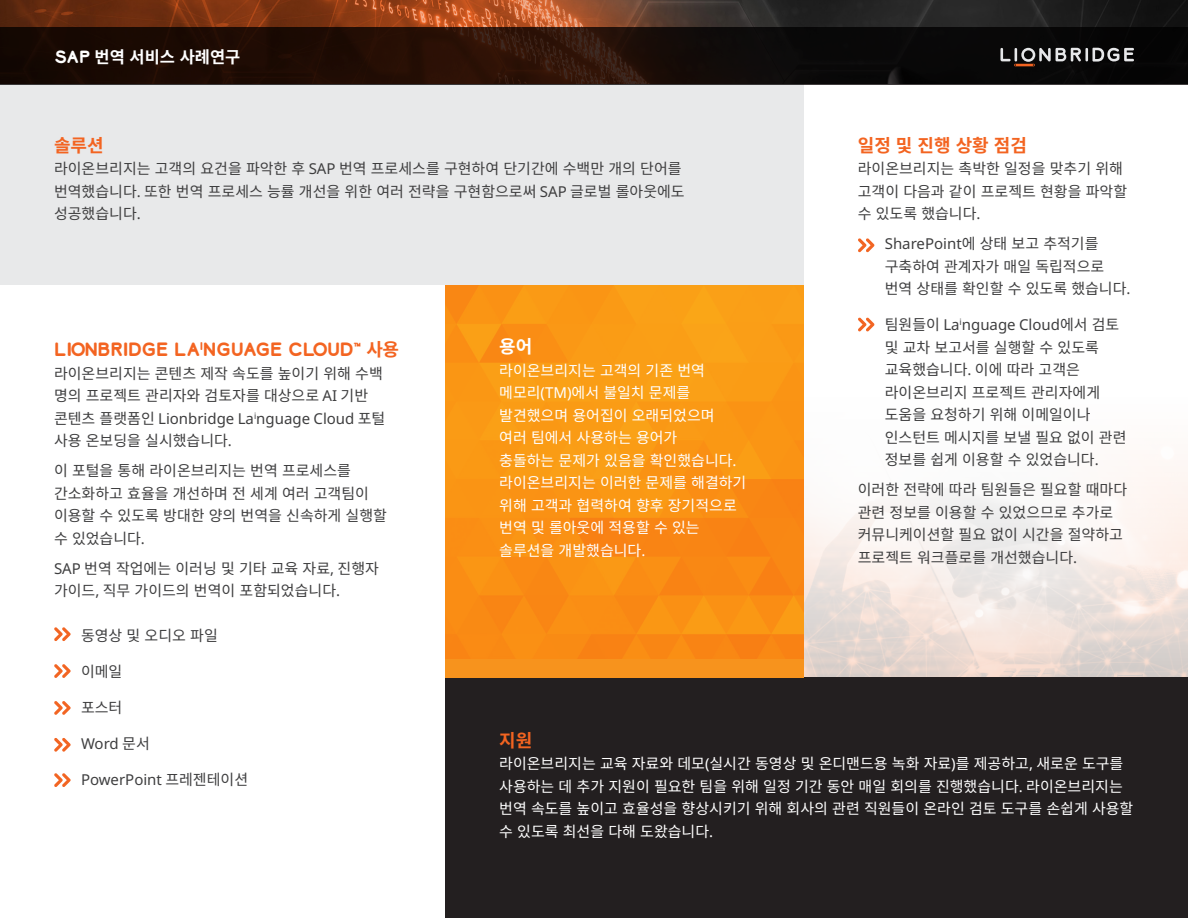
<style>
.page{position:relative;width:1188px;height:918px;background:#fff}
.page>*{position:absolute;margin:0;border:0;box-sizing:border-box;transform-origin:0 0}
.t1{font:700 18px "Lionbridge Sans";letter-spacing:-.02em;color:#f36421}
.t2{font:700 18px "Noto Sans CJ Kkr";color:#f36421}
.t3{font:700 18px "Noto Sans CJ Kkr";color:#fff}
.t4{font:700 16.5px "Noto Sans CJ Kkr";color:#fff}
.t5{font:15px/22.5px "Noto Sans CJ Kkr";color:#3e3e3f}
.t6{font:15px/22.5px "Noto Sans CJ Kkr";color:#fff}
.t7{font:15px "Noto Sans";color:#3e3e3f}
.s1{font-family:"Lionbridge Sans"}
.s2{font-family:"Noto Sans"}
.s3{font-family:"Noto Sans CJ Kkr"}
</style>
<div class="page">
<div style="left:445px;top:677px;width:743px;height:241px;background:#231f20"></div>
<div style="left:0;top:85px;width:804px;height:200px;background:#e8e9ea"></div>
<div style="left:445px;top:285px;width:359px;height:392px;background:#f7931d"></div>
<img style="left:445px;top:285px;width:359px;height:374px">
<img style="left:0;top:0;width:1188px;height:27px">
<svg style="left:0;top:27px;width:1188px;height:58px;background:#190c07"></svg>
<svg style="left:1000px;top:48px;width:134px;height:18px;background:#514f4e"></svg>
<svg style="left:54px;top:627px;width:17px;height:14px"></svg>
<svg style="left:858px;top:238px;width:16px;height:14px"></svg>
<svg style="left:858px;top:318px;width:16px;height:13px"></svg>
<svg style="left:54px;top:664px;width:17px;height:14px"></svg>
<svg style="left:54px;top:701px;width:17px;height:14px"></svg>
<svg style="left:54px;top:738px;width:17px;height:14px"></svg>
<svg style="left:54px;top:773px;width:17px;height:14px"></svg>
<p class="t4" style="left:55px;top:48px;width:187px"><span class="s1">SAP</span> 번역 서비스 사례연구</p>
<p class="t2" style="left:858px;top:135px;width:171px">일정 및 진행 상황 점검</p>
<p class="t5" style="left:858px;top:158px;width:271px">라이온브리지는 촉박한 일정을 맞추기 위해 고객이 다음과 같이 프로젝트 현황을 파악할 수 있도록 했습니다<span class="s2">.</span></p>
<p class="t5" style="left:885px;top:233px;width:247px"><span class="s2">SharePoint</span>에 상태 보고 추적기를 구축하여 관계자가 매일 독립적으로 번역 상태를 확인할 수 있도록 했습니다<span class="s2">.</span></p>
<p class="t5" style="left:885px;top:314px;width:243px">팀원들이 <span class="s2">La</span><sup>i</sup><span class="s2">nguage Cloud</span>에서 검토 및 교차 보고서를 실행할 수 있도록 교육했습니다<span class="s2">.</span> 이에 따라 고객은 라이온브리지 프로젝트 관리자에게 도움을 요청하기 위해 이메일이나 인스턴트 메시지를 보낼 필요 없이 관련 정보를 쉽게 이용할 수 있었습니다<span class="s2">.</span></p>
<p class="t5" style="left:858px;top:479px;width:271px">이러한 전략에 따라 팀원들은 필요할 때마다 관련 정보를 이용할 수 있었으므로 추가로 커뮤니케이션할 필요 없이 시간을 절약하고 프로젝트 워크플로를 개선했습니다<span class="s2">.</span></p>
<p class="t2" style="left:54px;top:135px;width:51px">솔루션</p>
<p class="t5" style="left:54px;top:158px;width:632px">라이온브리지는 고객의 요건을 파악한 후 <span class="s2">SAP</span> 번역 프로세스를 구현하여 단기간에 수백만 개의 단어를 번역했습니다<span class="s2">.</span> 또한 번역 프로세스 능률 개선을 위한 여러 전략을 구현함으로써 <span class="s2">SAP</span> 글로벌 롤아웃에도 성공했습니다<span class="s2">.</span></p>
<p class="t3" style="left:499px;top:337px;width:35px">용어</p>
<p class="t6" style="left:499px;top:360px;width:249px">라이온브리지는 고객의 기존 번역 메모리<span class="s2">(TM)</span>에서 불일치 문제를 발견했으며 용어집이 오래되었으며<br>여러 팀에서 사용하는 용어가<br>충돌하는 문제가 있음을 확인했습니다<span class="s2">. </span>라이온브리지는 이러한 문제를 해결하기 위해 고객과 협력하여 향후 장기적으로 번역 및 롤아웃에 적용할 수 있는 솔루션을 개발했습니다<span class="s2">.</span></p>
<p class="t1" style="left:54px;top:337px;width:347px">LIONBRIDGE LA<sup>I</sup>NGUAGE CLOUD™ <span class="s3">사용</span></p>
<p class="t5" style="left:54px;top:362px;width:333px">라이온브리지는 콘텐츠 제작 속도를 높이기 위해 수백 명의 프로젝트 관리자와 검토자를 대상으로 <span class="s2">AI</span> 기반 콘텐츠 플랫폼인 <span class="s2">Lionbridge La</span><sup>i</sup><span class="s2">nguage Cloud</span> 포털 사용 온보딩을 실시했습니다<span class="s2">.</span></p>
<p class="t5" style="left:54px;top:460px;width:334px">이 포털을 통해 라이온브리지는 번역 프로세스를 간소화하고 효율을 개선하며 전 세계 여러 고객팀이 이용할 수 있도록 방대한 양의 번역을 신속하게 실행할 수 있었습니다<span class="s2">.</span></p>
<p class="t5" style="left:54px;top:557px;width:327px"><span class="s2">SAP</span> 번역 작업에는 이러닝 및 기타 교육 자료<span class="s2">,</span> 진행자 가이드<span class="s2">,</span> 직무 가이드의 번역이 포함되었습니다<span class="s2">.</span></p>
<p class="t5" style="left:81px;top:625px;width:138px">동영상 및 오디오 파일</p>
<p class="t5" style="left:81px;top:661px;width:43px">이메일</p>
<p class="t5" style="left:81px;top:697px;width:43px">포스터</p>
<p class="t7" style="left:81px;top:735px;width:70px">Word <span class="s3">문서</span></p>
<p class="t7" style="left:81px;top:771px;width:169px">PowerPoint <span class="s3">프레젠테이션</span></p>
<p class="t2" style="left:499px;top:730px;width:35px">지원</p>
<p class="t6" style="left:499px;top:753px;width:636px">라이온브리지는 교육 자료와 데모<span class="s2">(</span>실시간 동영상 및 온디맨드용 녹화 자료<span class="s2">)</span>를 제공하고<span class="s2">,</span> 새로운 도구를 사용하는 데 추가 지원이 필요한 팀을 위해 일정 기간 동안 매일 회의를 진행했습니다<span class="s2">.</span> 라이온브리지는 번역 속도를 높이고 효율성을 향상시키기 위해 회사의 관련 직원들이 온라인 검토 도구를 손쉽게 사용할 수 있도록 최선을 다해 도왔습니다<span class="s2">.</span></p>
</div>
